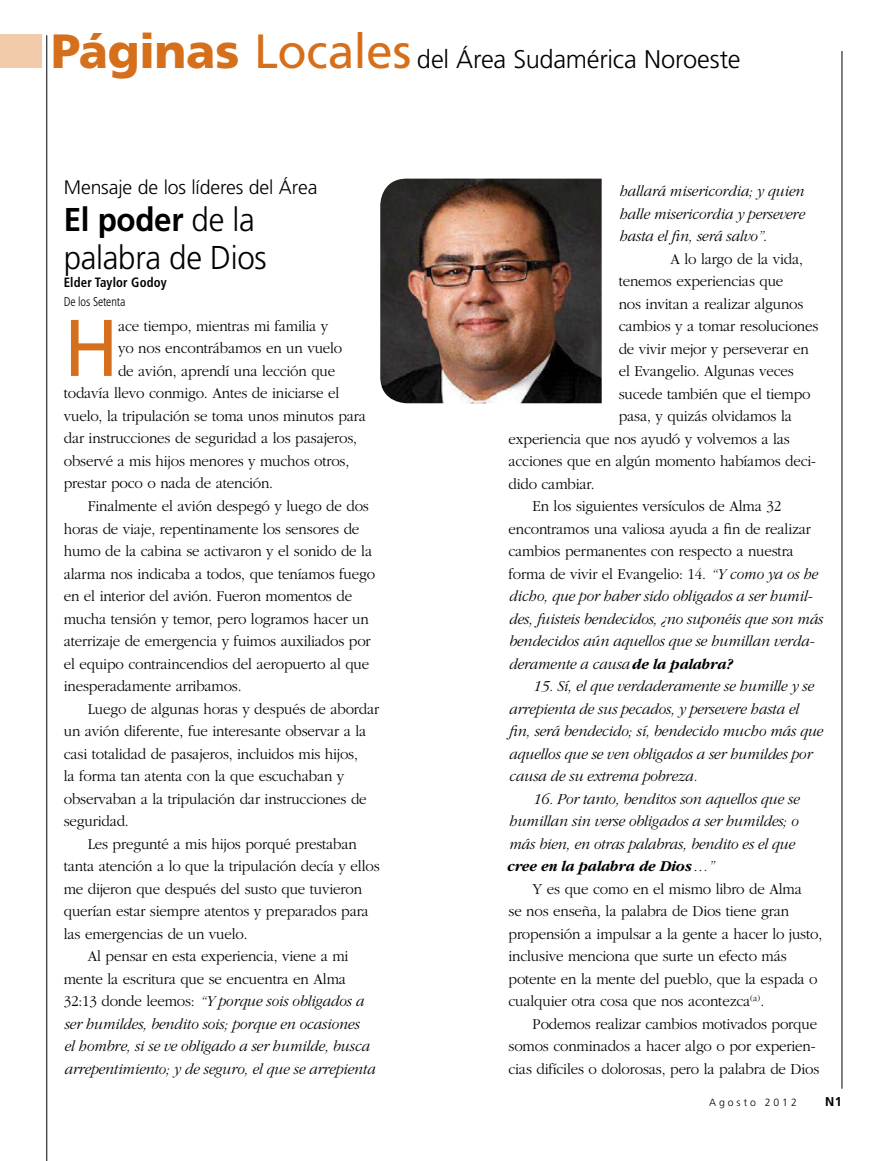
<style>
.page{position:relative;width:893px;height:1161px;background:#fff}
.page>*{position:absolute;margin:0;border:0;box-sizing:border-box;transform-origin:0 0}
.t1{font:80.25px "Frutiger";color:#d66f1b;scale:.95 1}
.t2{font:300 33px/37.5px "Frutiger";letter-spacing:-.01em;color:#000;scale:.95 1}
.t3{font:300 25.5px "Frutiger";letter-spacing:-.01em;color:#000}
.t4{font:300 19.5px "Frutiger";letter-spacing:-.01em;color:#000}
.t5{font:300 15.75px/22.5px "Garamond";letter-spacing:-.01em;color:#000;scale:.95 1}
.t6{font:italic 300 15.75px/22.5px "Garamond";letter-spacing:-.01em;color:#000;scale:.95 1}
.t7{font:700 condensed 13.5px "Frutiger";letter-spacing:.01em;color:#000;scale:.95 1}
.t8{font:300 condensed 12.75px "Frutiger";letter-spacing:-.01em;color:#000;scale:.95 1}
.t9{font:700 12.75px "Frutiger";color:#000}
.t10{font:300 10.5px "Frutiger";letter-spacing:.28em;color:#000}
.s1{font-weight:900;font-size:48px;color:#d66f1b}
.s2{font-weight:400;font-size:48px;color:#d66f1b}
.s3{font-weight:700}
.s4{font-style:normal}
.s5{font-style:italic}
</style>
<div class="page">
<div style="left:0;top:34px;width:42px;height:33px;background:#f2cbaa"></div>
<hr style="left:47px;top:35px;width:1px;height:1126px;background:#000">
<hr style="left:842px;top:51px;width:1px;height:1038px;background:#000">
<img style="left:380px;top:179px;width:222px;height:224px">
<h3 class="t3" style="left:51px;top:45px;width:691px"><span class="s1">Páginas</span> <span class="s2">Locales</span> del Área Sudamérica Noroeste</h3>
<p class="t4" style="left:64px;top:176px;width:255px">Mensaje de los líderes del Área</p>
<h2 class="t2" style="left:64px;top:201px;width:215px"><span class="s3">El poder</span> de la palabra de Dios</h2>
<p class="t7" style="left:64px;top:275px;width:110px">Elder Taylor Godoy</p>
<p class="t8" style="left:64px;top:294px;width:66px">De los Setenta</p>
<h1 class="t1" style="left:64px;top:301px;width:59px">H</h1>
<p class="t5" style="left:118px;top:315px;width:223px">ace tiempo, mientras mi familia y</p>
<p class="t5" style="left:118px;top:337px;width:238px">yo nos encontrábamos en un vuelo</p>
<p class="t5" style="left:118px;top:360px;width:230px">de avión, aprendí una lección que</p>
<p class="t5" style="left:64px;top:382px;width:291px">todavía llevo conmigo. Antes de iniciarse el</p>
<p class="t5" style="left:64px;top:405px;width:320px">vuelo, la tripulación se toma unos minutos para</p>
<p class="t5" style="left:64px;top:427px;width:310px">dar instrucciones de seguridad a los pasajeros,</p>
<p class="t5" style="left:64px;top:450px;width:302px">observé a mis hijos menores y muchos otros,</p>
<p class="t5" style="left:64px;top:472px;width:222px">prestar poco o nada de atención.</p>
<p class="t5" style="left:88px;top:495px;width:297px">Finalmente el avión despegó y luego de dos</p>
<p class="t5" style="left:64px;top:517px;width:313px">horas de viaje, repentinamente los sensores de</p>
<p class="t5" style="left:64px;top:540px;width:326px">humo de la cabina se activaron y el sonido de la</p>
<p class="t5" style="left:64px;top:562px;width:329px">alarma nos indicaba a todos, que teníamos fuego</p>
<p class="t5" style="left:64px;top:585px;width:305px">en el interior del avión. Fueron momentos de</p>
<p class="t5" style="left:64px;top:607px;width:323px">mucha tensión y temor, pero logramos hacer un</p>
<p class="t5" style="left:64px;top:630px;width:325px">aterrizaje de emergencia y fuimos auxiliados por</p>
<p class="t5" style="left:64px;top:652px;width:323px">el equipo contraincendios del aeropuerto al que</p>
<p class="t5" style="left:64px;top:675px;width:189px">inesperadamente arribamos.</p>
<p class="t5" style="left:88px;top:697px;width:308px">Luego de algunas horas y después de abordar</p>
<p class="t5" style="left:64px;top:720px;width:320px">un avión diferente, fue interesante observar a la</p>
<p class="t5" style="left:64px;top:742px;width:311px">casi totalidad de pasajeros, incluidos mis hijos,</p>
<p class="t5" style="left:64px;top:765px;width:297px">la forma tan atenta con la que escuchaban y</p>
<p class="t5" style="left:64px;top:787px;width:320px">observaban a la tripulación dar instrucciones de</p>
<p class="t5" style="left:64px;top:810px;width:70px">seguridad.</p>
<p class="t5" style="left:88px;top:832px;width:285px">Les pregunté a mis hijos porqué prestaban</p>
<p class="t5" style="left:64px;top:855px;width:334px">tanta atención a lo que la tripulación decía y ellos</p>
<p class="t5" style="left:64px;top:877px;width:316px">me dijeron que después del susto que tuvieron</p>
<p class="t5" style="left:64px;top:900px;width:323px">querían estar siempre atentos y preparados para</p>
<p class="t5" style="left:64px;top:922px;width:195px">las emergencias de un vuelo.</p>
<p class="t5" style="left:88px;top:945px;width:276px">Al pensar en esta experiencia, viene a mi</p>
<p class="t5" style="left:64px;top:967px;width:299px">mente la escritura que se encuentra en Alma</p>
<p class="t6" style="left:64px;top:990px;width:317px"><span class="s4">32:13 donde leemos:</span> “Y porque sois obligados a</p>
<p class="t6" style="left:64px;top:1012px;width:312px">ser humildes, bendito sois; porque en ocasiones</p>
<p class="t6" style="left:64px;top:1035px;width:323px">el hombre, si se ve obligado a ser humilde, busca</p>
<p class="t6" style="left:64px;top:1057px;width:329px">arrepentimiento; y de seguro, el que se arrepienta</p>
<p class="t6" style="left:619px;top:180px;width:197px;text-align:justify">hallará misericordia; y quien halle misericordia y persevere hasta el fin, será salvo”<span class="s4">.</span></p>
<p class="t5" style="left:670px;top:247px;width:141px">A lo largo de la vida,</p>
<p class="t5" style="left:619px;top:270px;width:175px">tenemos experiencias que</p>
<p class="t5" style="left:619px;top:292px;width:196px">nos invitan a realizar algunos</p>
<p class="t5" style="left:619px;top:315px;width:212px">cambios y a tomar resoluciones</p>
<p class="t5" style="left:619px;top:337px;width:202px">de vivir mejor y perseverar en</p>
<p class="t5" style="left:619px;top:360px;width:186px">el Evangelio. Algunas veces</p>
<p class="t5" style="left:619px;top:382px;width:204px">sucede también que el tiempo</p>
<p class="t5" style="left:619px;top:405px;width:184px">pasa, y quizás olvidamos la</p>
<p class="t5" style="left:508px;top:427px;width:298px">experiencia que nos ayudó y volvemos a las</p>
<p class="t5" style="left:508px;top:450px;width:325px">acciones que en algún momento habíamos deci-</p>
<p class="t5" style="left:508px;top:473px;width:92px">dido cambiar.</p>
<p class="t5" style="left:532px;top:495px;width:263px">En los siguientes versículos de Alma 32</p>
<p class="t5" style="left:508px;top:518px;width:320px">encontramos una valiosa ayuda a fin de realizar</p>
<p class="t5" style="left:508px;top:540px;width:302px">cambios permanentes con respecto a nuestra</p>
<p class="t5" style="left:508px;top:563px;width:327px">forma de vivir el Evangelio: 14. <span class="s5">“Y como ya os he</span></p>
<p class="t6" style="left:508px;top:585px;width:321px">dicho, que por haber sido obligados a ser humil-</p>
<p class="t6" style="left:508px;top:608px;width:332px">des, fuisteis bendecidos, ¿no suponéis que son más</p>
<p class="t6" style="left:508px;top:630px;width:324px">bendecidos aún aquellos que se humillan verda-</p>
<p class="t6" style="left:508px;top:653px;width:238px">deramente a causa <span class="s3">de la palabra?</span></p>
<p class="t6" style="left:508px;top:675px;width:332px;text-indent:24px">15. Sí, el que verdaderamente se humille y se arrepienta de sus pecados, y persevere hasta el fin, será bendecido; sí, bendecido mucho más que aquellos que se ven obligados a ser humildes por causa de su extrema pobreza.</p>
<p class="t6" style="left:508px;top:788px;width:307px;text-indent:24px">16. Por tanto, benditos son aquellos que se humillan sin verse obligados a ser humildes; o más bien, en otras palabras, bendito es el que <span class="s3">cree en la palabra de Dios</span>…”</p>
<p class="t5" style="left:508px;top:878px;width:332px;text-indent:24px">Y es que como en el mismo libro de Alma<br>se nos enseña, la palabra de Dios tiene gran propensión a impulsar a la gente a hacer lo justo, inclusive menciona que surte un efecto más potente en la mente del pueblo, que la espada o cualquier otra cosa que nos acontezca<sup>(a)</sup>.</p>
<p class="t5" style="left:508px;top:1012px;width:329px;text-indent:24px">Podemos realizar cambios motivados porque somos conminados a hacer algo o por experien&shy;cias difíciles o dolorosas, pero la palabra de Dios</p>
<p class="t10" style="left:709px;top:1096px;width:89px">Agosto 2012</p>
<p class="t9" style="left:825px;top:1094px;width:18px">N1</p>
</div>
